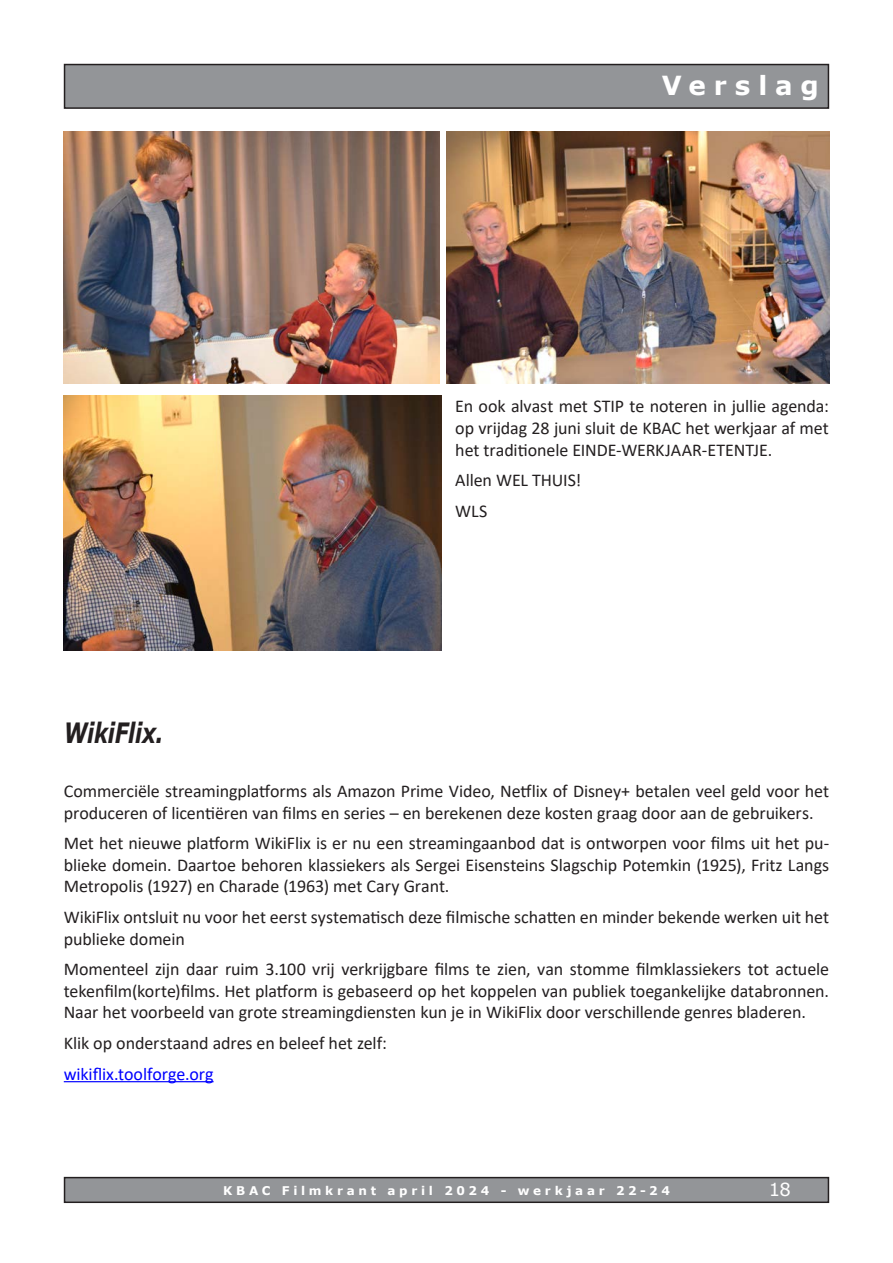
<style>
.page{position:relative;width:893px;height:1263px;background:#fff}
.page>*{position:absolute;margin:0;border:0;box-sizing:border-box;transform-origin:0 0}
.t1{font:italic 700 27.9px "Verdana";letter-spacing:-.01em;color:#231f20;scale:.75 1}
.t2{font:700 26.25px "Verdana";letter-spacing:.295em;color:#fff}
.t3{font:18px/21.6px "Calibri";letter-spacing:-.005em;color:#231f20}
.t4{font:18px "Calibri";letter-spacing:-.005em;color:#00f}
.t5{font:18px "Verdana";color:#fff}
.t6{font:700 12px "Verdana";letter-spacing:.31em;color:#fff}
</style>
<div class="page">
<svg style="left:63px;top:63px;width:767px;height:46px;background:#8d8f91"></svg>
<svg style="left:63px;top:1176px;width:767px;height:28px;background:#8d8f91"></svg>
<hr style="left:64px;top:1081px;width:150px;height:1px;background:#00f">
<img style="left:64px;top:132px;width:375px;height:252px">
<img style="left:446px;top:132px;width:383px;height:252px">
<img style="left:64px;top:395px;width:377px;height:256px">
<h2 class="t2" style="left:662px;top:66px;width:158px">Verslag</h2>
<h1 class="t1" style="left:64px;top:713px;width:134px">WikiFlix.</h1>
<p class="t3" style="left:455px;top:395px;width:375px;text-align:justify">En ook alvast met STIP te noteren in jullie agenda: op vrijdag 28 juni sluit de KBAC het werkjaar af met het traditionele EINDE-WERKJAAR-ETENTJE.</p>
<p class="t3" style="left:455px;top:464px;width:127px;line-height:30.6px">Allen WEL THUIS!<br>WLS</p>
<p class="t3" style="left:64px;top:780px;width:767px">Commerciële streamingplatforms als Amazon Prime Video, Netflix of Disney+ betalen veel geld voor het produceren of licentiëren van films en series – en berekenen deze kosten graag door aan de gebruikers.</p>
<p class="t3" style="left:64px;top:832px;width:767px;text-align:justify">Met het nieuwe platform WikiFlix is er nu een streamingaanbod dat is ontworpen voor films uit het pu&shy;blieke domein. Daartoe behoren klassiekers als Sergei Eisensteins Slagschip Potemkin (1925), Fritz Langs Metropolis (1927) en Charade (1963) met Cary Grant.</p>
<p class="t3" style="left:64px;top:906px;width:767px">WikiFlix ontsluit nu voor het eerst systematisch deze filmische schatten en minder bekende werken uit het publieke domein</p>
<p class="t3" style="left:64px;top:958px;width:767px;text-align:justify">Momenteel zijn daar ruim 3.100 vrij verkrijgbare films te zien, van stomme filmklassiekers tot actuele tekenfilm(korte)films. Het platform is gebaseerd op het koppelen van publiek toegankelijke databronnen.<br>Naar het voorbeeld van grote streamingdiensten kun je in WikiFlix door verschillende genres bladeren.</p>
<p class="t3" style="left:64px;top:1032px;width:325px">Klik op onderstaand adres en beleef het zelf:</p>
<p class="t4" style="left:64px;top:1061px;width:151px">wikiflix.toolforge.org</p>
<p class="t6" style="left:223px;top:1182px;width:448px">KBAC Filmkrant april 2024 - werkjaar 22-24</p>
<p class="t5" style="left:769px;top:1177px;width:24px">18</p>
</div>
